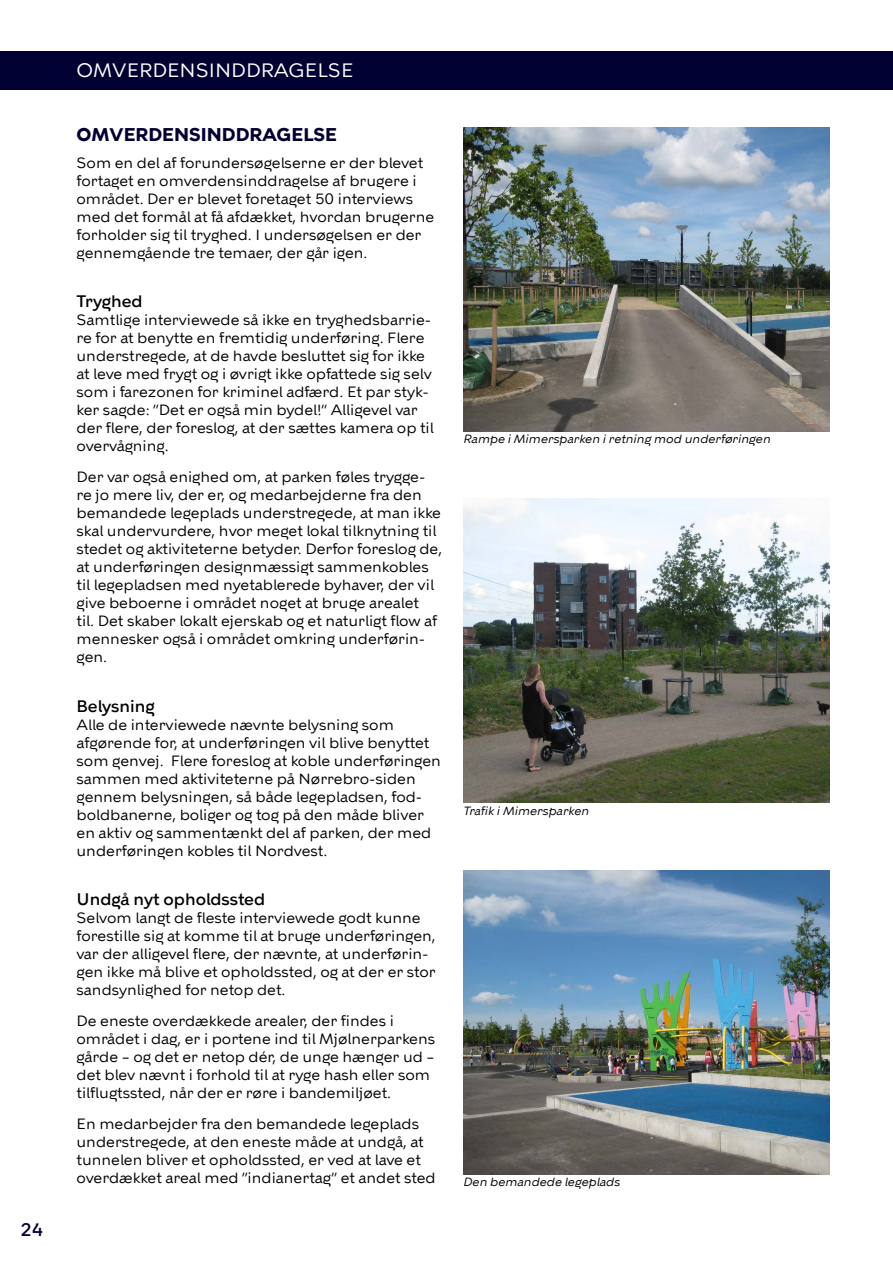
<style>
.page{position:relative;width:893px;height:1263px;background:#fff}
.page>*{position:absolute;margin:0;border:0;box-sizing:border-box;transform-origin:0 0}
.t1{font:19.5px "KBH";color:#fff}
.t2{font:700 18px "KBH";color:#003}
.t3{font:500 18px "KBH";color:#003}
.t4{font:500 16.5px "KBH";color:#000}
.t5{font:15px/18px "KBH";color:#000}
.t6{font:italic 12px "KBH";color:#000}
</style>
<div class="page">
<img style="left:463px;top:499px;width:366px;height:304px">
<img style="left:463px;top:870px;width:366px;height:304px">
<div style="left:0;top:51px;width:893px;height:38px;background:#003"></div>
<img style="left:463px;top:128px;width:366px;height:303px">
<p class="t3" style="left:20px;top:1223px;width:25px">24</p>
<h1 class="t1" style="left:77px;top:63px;width:278px">omVErDENSINDDrAGELSE</h1>
<p class="t2" style="left:77px;top:124px;width:262px">OMVERDENSINDDRAGELSE</p>
<p class="t5" style="left:77px;top:155px;width:359px">Som en del af forundersøgelserne er der blevet fortaget en omverdensinddragelse af brugere i området. Der er blevet foretaget 50 interviews med det formål at få afdækket, hvordan brugerne forholder sig til tryghed. I undersøgelsen er der gennemgående tre temaer, der går igen.</p>
<p class="t4" style="left:77px;top:295px;width:68px">Tryghed</p>
<p class="t5" style="left:77px;top:311px;width:359px">Samtlige interviewede så ikke en tryghedsbarrie&shy;re for at benytte en fremtidig underføring. Flere understregede, at de havde besluttet sig for ikke at leve med frygt og i øvrigt ikke opfattede sig selv som i farezonen for kriminel adfærd. Et par styk&shy;ker sagde: ”Det er også min bydel!” Alligevel var der flere, der foreslog, at der sættes kamera op til overvågning.</p>
<p class="t5" style="left:77px;top:467px;width:367px">Der var også enighed om, at parken føles trygge&shy;re jo mere liv, der er, og medarbejderne fra den bemandede legeplads understregede, at man ikke skal undervurdere, hvor meget lokal tilknytning til stedet og aktiviteterne betyder. Derfor foreslog de, at underføringen designmæssigt sammenkobles til legepladsen med nyetablerede byhaver, der vil give beboerne i området noget at bruge arealet<br>til. Det skaber lokalt ejerskab og et naturligt flow af mennesker også i området omkring underførin&shy;gen.</p>
<p class="t4" style="left:77px;top:699px;width:80px">Belysning</p>
<p class="t5" style="left:77px;top:715px;width:366px">Alle de interviewede nævnte belysning som afgørende for, at underføringen vil blive benyttet som genvej. Flere foreslog at koble underføringen sammen med aktiviteterne på Nørrebro-siden gennem belysningen, så både legepladsen, fod&shy;boldbanerne, boliger og tog på den måde bliver en aktiv og sammentænkt del af parken, der med underføringen kobles til Nordvest.</p>
<p class="t4" style="left:77px;top:893px;width:190px">Undgå nyt opholdssted</p>
<p class="t5" style="left:77px;top:909px;width:361px">Selvom langt de fleste interviewede godt kunne forestille sig at komme til at bruge underføringen, var der alligevel flere, der nævnte, at underførin&shy;gen ikke må blive et opholdssted, og at der er stor sandsynlighed for netop det.</p>
<p class="t5" style="left:77px;top:1011px;width:360px">De eneste overdækkede arealer, der findes i området i dag, er i portene ind til Mjølnerparkens gårde – og det er netop dér, de unge hænger ud – det blev nævnt i forhold til at ryge hash eller som tilflugtssted, når der er røre i bandemiljøet.</p>
<p class="t5" style="left:77px;top:1116px;width:361px">En medarbejder fra den bemandede legeplads understregede, at den eneste måde at undgå, at tunnelen bliver et opholdssted, er ved at lave et overdækket areal med ”indianertag” et andet sted</p>
<p class="t6" style="left:463px;top:434px;width:309px">Rampe i Mimersparken i retning mod underføringen</p>
<p class="t6" style="left:463px;top:803px;width:127px">Trafik i Mimersparken</p>
<p class="t6" style="left:463px;top:1177px;width:158px">Den bemandede legeplads</p>
</div>
